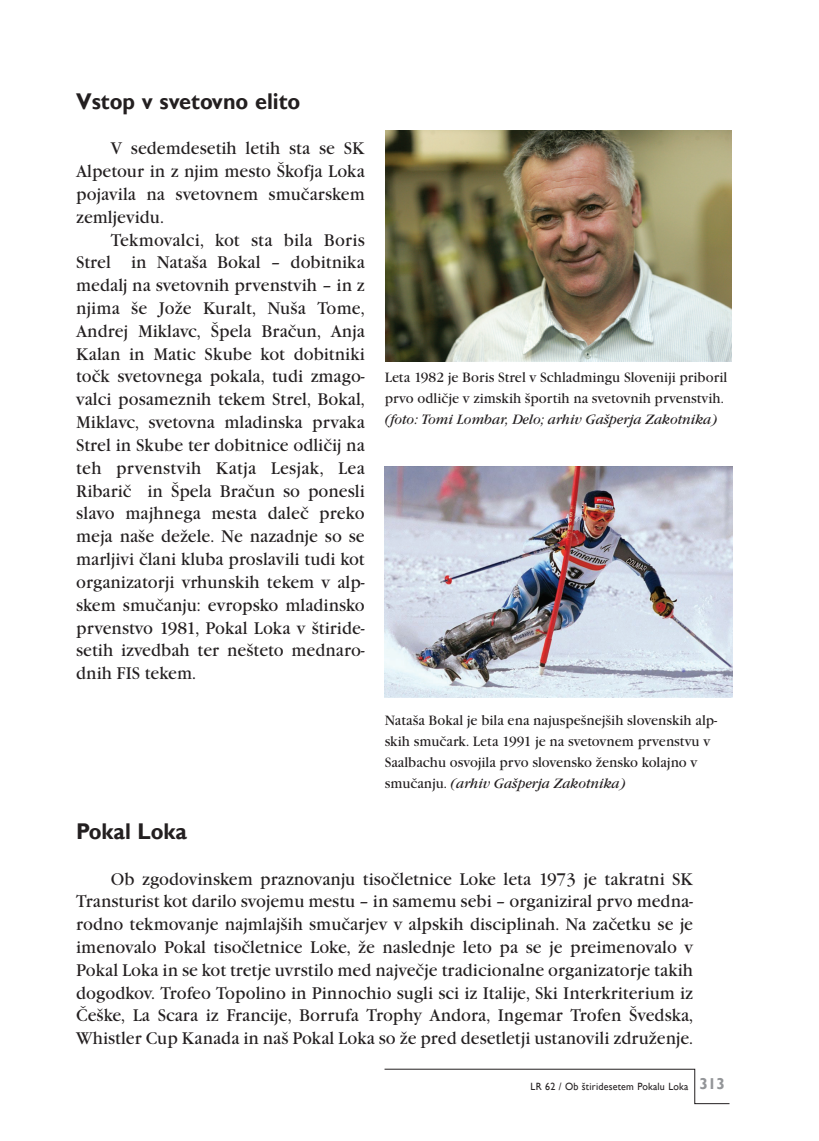
<style>
.page{position:relative;width:819px;height:1141px;background:#fff}
.page>*{position:absolute;margin:0;border:0;box-sizing:border-box;transform-origin:0 0}
.Podnaslov_BOLD_13_R{font:700 22.75px "Gill Sans";color:#231f20;scale:.95 1}
.Body__7_first_line{font:17.5px/22.8px "Garamond Itc TEE";color:#231f20;text-align:justify;scale:.95 1}
.Tekst_k_sliki_levo{font:14px/21px "Garamond Itc TEE";color:#231f20;scale:.95 1}
.t1{font:10.5px "Gill Sans";letter-spacing:.02em;color:#231f20;scale:.95 1}
.s1{font-style:italic}
.s2{font-weight:700;font-size:15.75px;color:#939598}
</style>
<div class="page">
<svg style="left:384px;top:1069px;width:346px;height:35px"></svg>
<img style="left:385px;top:131px;width:346px;height:231px">
<img style="left:384px;top:466px;width:348px;height:232px">
<p class="Podnaslov_BOLD_13_R" style="left:76px;top:87px;width:237px">Vstop v svetovno elito</p>
<p class="Body__7_first_line" style="left:76px;top:137px;width:305px;text-indent:35px">V sedemdesetih letih sta se SK Alpetour in z njim mesto Škofja Loka pojavila na svetovnem smučarskem zemljevidu.</p>
<p class="Body__7_first_line" style="left:76px;top:229px;width:305px;text-indent:35px">Tekmovalci, kot sta bila Boris Strel in Nataša Bokal – dobitnika medalj na svetovnih prvenstvih – in z njima še Jože Kuralt, Nuša Tome, Andrej Miklavc, Špela Bračun, Anja Kalan in Matic Skube kot dobitniki točk svetovnega pokala, tudi zmago&shy;valci posameznih tekem Strel, Bokal, Miklavc, svetovna mladinska prvaka Strel in Skube ter dobitnice odličij na teh prvenstvih Katja Lesjak, Lea Ribarič in Špela Bračun so ponesli slavo majhnega mesta daleč preko meja naše dežele. Ne nazadnje so se marljivi člani kluba proslavili tudi kot organizatorji vrhunskih tekem v alp&shy;skem smučanju: evropsko mladinsko prvenstvo 1981, Pokal Loka v štiride&shy;setih izvedbah ter nešteto mednaro&shy;dnih FIS tekem.</p>
<p class="Tekst_k_sliki_levo" style="left:384px;top:367px;width:362px">Leta 1982 je Boris Strel v Schladmingu Sloveniji priboril prvo odličje v zimskih športih na svetovnih prvenstvih. <span class="s1">(foto: Tomi Lombar, Delo; arhiv Gašperja Zakotnika)</span></p>
<p class="Tekst_k_sliki_levo" style="left:384px;top:710px;width:352px">Nataša Bokal je bila ena najuspešnejših slovenskih alp&shy;skih smučark. Leta 1991 je na svetovnem prvenstvu v Saalbachu osvojila prvo slovensko žensko kolajno v smučanju. <span class="s1">(arhiv Gašperja Zakotnika)</span></p>
<p class="Podnaslov_BOLD_13_R" style="left:76px;top:817px;width:118px">Pokal Loka</p>
<p class="Body__7_first_line" style="left:76px;top:867px;width:651px;text-indent:35px">Ob zgodovinskem praznovanju tisočletnice Loke leta 1973 je takratni SK Transturist kot darilo svojemu mestu – in samemu sebi – organiziral prvo medna&shy;rodno tekmovanje najmlajših smučarjev v alpskih disciplinah. Na začetku se je imenovalo Pokal tisočletnice Loke, že naslednje leto pa se je preimenovalo v Pokal Loka in se kot tretje uvrstilo med največje tradicionalne organizatorje takih dogodkov. Trofeo Topolino in Pinnochio sugli sci iz Italije, Ski Interkriterium iz Češke, La Scara iz Francije, Borrufa Trophy Andora, Ingemar Trofen Švedska, Whistler Cup Kanada in naš Pokal Loka so že pred desetletji ustanovili združenje.</p>
<p class="t1" style="left:530px;top:1080px;width:206px">LR 62 / Ob štiridesetem Pokalu Loka <span class="s2">313</span></p>
</div>
